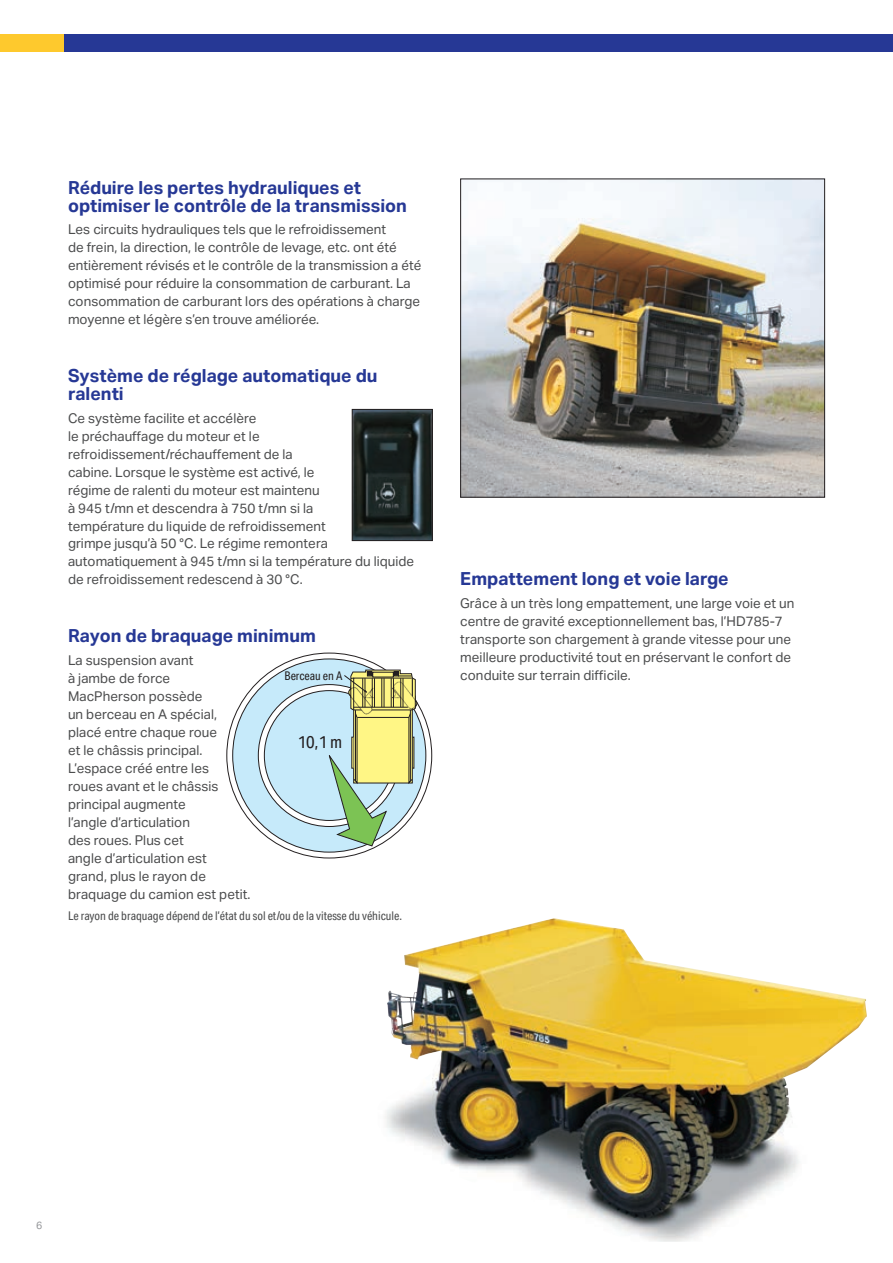
<style>
.page{position:relative;width:893px;height:1263px;background:#fff}
.page>*{position:absolute;margin:0;border:0;box-sizing:border-box;transform-origin:0 0}
.t1{font:700 18px/18px "Aktiv Grotesk";color:#263895}
.t2{font:17.1px "Aktiv Grotesk Cd";color:#231f20}
.t3{font:13.5px/18px "Aktiv Grotesk";color:#4b4c4d}
.t4{font:12px "Aktiv Grotesk Cd";color:#4b4c4d}
.t5{font:12px "Aktiv Grotesk Cd";color:#231f20}
.t6{font:10.5px "Aktiv Grotesk";color:#939598}
</style>
<div class="page">
<img style="left:385px;top:918px;width:438px;height:324px">
<img style="left:354px;top:411px;width:77px;height:128px">
<div style="left:352px;top:409px;width:81px;height:132px;border:1px solid #231f20"></div>
<img style="left:462px;top:181px;width:361px;height:314px">
<div style="left:460px;top:179px;width:365px;height:318px;border:1px solid #231f20"></div>
<svg style="left:227px;top:653px;width:205px;height:205px"></svg>
<div style="left:233px;top:659px;width:193px;height:193px;background:#c6eafa;border-radius:50%"></div>
<svg style="left:258px;top:684px;width:142px;height:142px"></svg>
<div style="left:264px;top:691px;width:130px;height:129px;background:#c6eafa;border-radius:50%"></div>
<svg style="left:328px;top:669px;width:89px;height:178px"></svg>
<div style="left:0;top:34px;width:143px;height:17px;background:#fec92d"></div>
<div style="left:64px;top:34px;width:829px;height:17px;background:#263895"></div>
<h1 class="t1" style="left:68px;top:179px;width:340px">Réduire les pertes hydrauliques et optimiser le contrôle de la transmission</h1>
<p class="t3" style="left:68px;top:221px;width:355px">Les circuits hydrauliques tels que le refroidissement<br>de frein, la direction, le contrôle de levage, etc. ont été entièrement révisés et le contrôle de la transmission a été optimisé pour réduire la consommation de carburant. La consommation de carburant lors des opérations à charge moyenne et légère s’en trouve améliorée.</p>
<h1 class="t1" style="left:68px;top:367px;width:311px">Système de réglage automatique du ralenti</h1>
<p class="t3" style="left:68px;top:409px;width:348px">Ce système facilite et accélère<br>le préchauffage du moteur et le refroidissement/réchauffement de la<br>cabine. Lorsque le système est activé, le<br>régime de ralenti du moteur est maintenu<br>à 945 t/mn et descendra à 750 t/mn si la<br>température du liquide de refroidissement<br>grimpe jusqu’à 50 °C. Le régime remontera automatiquement à 945 t/mn si la température du liquide de refroidissement redescend à 30 °C.</p>
<h1 class="t1" style="left:460px;top:570px;width:270px">Empattement long et voie large</h1>
<p class="t3" style="left:460px;top:594px;width:336px">Grâce à un très long empattement, une large voie et un centre de gravité exceptionnellement bas, l’HD785-7 transporte son chargement à grande vitesse pour une meilleure productivité tout en préservant le confort de</p>
<h1 class="t1" style="left:68px;top:627px;width:249px">Rayon de braquage minimum</h1>
<p class="t3" style="left:68px;top:651px;width:184px">La suspension avant<br>à jambe de force<br>MacPherson possède<br>un berceau en A spécial, placé entre chaque roue<br>et le châssis principal.<br>L’espace créé entre les<br>roues avant et le châssis principal augmente<br>l’angle d’articulation<br>des roues. Plus cet<br>angle d’articulation est<br>grand, plus le rayon de braquage du camion est petit.</p>
<p class="t4" style="left:68px;top:908px;width:336px">Le rayon de braquage dépend de l’état du sol et/ou de la vitesse du véhicule.</p>
<p class="t5" style="left:284px;top:669px;width:59px">Berceau en A</p>
<p class="t3" style="left:460px;top:666px;width:172px">conduite sur terrain difficile.</p>
<p class="t2" style="left:298px;top:732px;width:46px">10,1 m</p>
<p class="t6" style="left:36px;top:1220px;width:8px">6</p>
</div>
